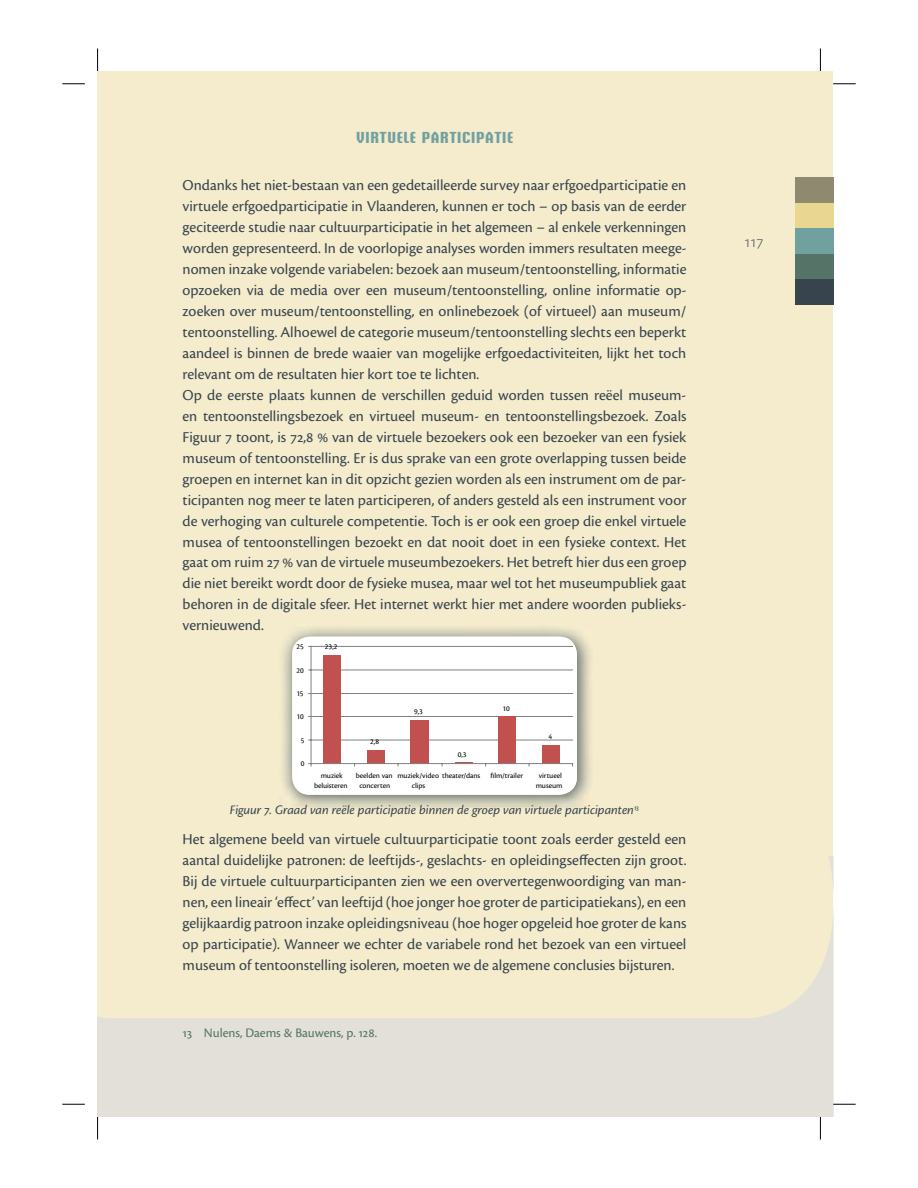
<style>
.page{position:relative;width:918px;height:1188px;background:#fff}
.page>*{position:absolute;margin:0;border:0;box-sizing:border-box;transform-origin:0 0}
.t1{font:15.75px/21px "Cronos Pro";color:#37444d}
.t2{font:700 15.75px "Briem Akademi Std";letter-spacing:.05em;color:#70a19f}
.t3{font:300 15.75px "Myriad Pro";color:#37444d}
.t4{font:italic 13.5px "Cronos Pro";color:#37444d}
.t5{font:13.5px "Cronos Pro";letter-spacing:-.005em;color:#557367}
.t6{font:7.8px/10.2px "Cronos Pro Capt";letter-spacing:-.01em;color:#020303;text-align:center}
</style>
<div class="page">
<div style="left:98px;top:71px;width:735px;height:1046px;background:#f5ebcd"></div>
<div style="left:795px;top:177px;width:38px;height:26px;background:#8e896f"></div>
<div style="left:795px;top:203px;width:38px;height:25px;background:#e9d691"></div>
<div style="left:795px;top:228px;width:38px;height:26px;background:#70a19f"></div>
<div style="left:795px;top:254px;width:38px;height:25px;background:#557367"></div>
<div style="left:795px;top:279px;width:38px;height:26px;background:#37444d"></div>
<svg style="left:99px;top:856px;width:734px;height:261px"></svg>
<img style="left:282px;top:627px;width:309px;height:181px">
<svg style="left:292px;top:637px;width:285px;height:158px"></svg>
<svg style="left:62px;top:84px;width:23px;height:1px"></svg>
<svg style="left:833px;top:84px;width:23px;height:1px"></svg>
<svg style="left:62px;top:1104px;width:23px;height:1px"></svg>
<svg style="left:833px;top:1104px;width:23px;height:1px"></svg>
<svg style="left:97px;top:49px;width:1px;height:22px"></svg>
<svg style="left:97px;top:856px;width:2px;height:283px"></svg>
<svg style="left:820px;top:49px;width:1px;height:22px"></svg>
<svg style="left:820px;top:1117px;width:1px;height:22px"></svg>
<p class="t2" style="left:356px;top:131px;width:158px">VIRTUELE PARTICIPATIE</p>
<p class="t1" style="left:183px;top:175px;width:505px">Ondanks het niet-bestaan van een gedetailleerde survey naar erfgoedparticipatie en virtuele erfgoedparticipatie in Vlaanderen, kunnen er toch – op basis van de eerder geciteerde studie naar cultuurparticipatie in het algemeen – al enkele verkenningen worden gepresenteerd. In de voorlopige analyses worden immers resultaten meege&shy;nomen inzake volgende variabelen: bezoek aan museum/tentoonstelling, informatie opzoeken via de media over een museum/tentoonstelling, online informatie op&shy;zoeken over museum/tentoonstelling, en onlinebezoek (of virtueel) aan museum/ tentoonstelling. Alhoewel de categorie museum/tentoonstelling slechts een beperkt aandeel is binnen de brede waaier van mogelijke erfgoedactiviteiten, lijkt het toch relevant om de resultaten hier kort toe te lichten.<br>Op de eerste plaats kunnen de verschillen geduid worden tussen reëel museum&shy;en tentoonstellingsbezoek en virtueel museum- en tentoonstellingsbezoek. Zoals Figuur 7 toont, is 72,8 van de virtuele bezoekers ook een bezoeker van een fysiek museum of tentoonstelling. Er is dus sprake van een grote overlapping tussen beide groepen en internet kan in dit opzicht gezien worden als een instrument om de par&shy;ticipanten nog meer te laten participeren, of anders gesteld als een instrument voor de verhoging van culturele competentie. Toch is er ook een groep die enkel virtuele musea of tentoonstellingen bezoekt en dat nooit doet in een fysieke context. Het gaat om ruim 27 van de virtuele museumbezoekers. Het betreft hier dus een groep die niet bereikt wordt door de fysieke musea, maar wel tot het museumpubliek gaat behoren in de digitale sfeer. Het internet werkt hier met andere woorden publieks&shy;vernieuwend.</p>
<p class="t6" style="left:325px;top:642px;width:14px">23,2</p>
<p class="t6" style="left:297px;top:642px;width:9px">25</p>
<p class="t6" style="left:297px;top:666px;width:9px">20</p>
<p class="t6" style="left:297px;top:689px;width:9px">15</p>
<p class="t6" style="left:297px;top:712px;width:9px">10</p>
<p class="t6" style="left:301px;top:736px;width:5px">5</p>
<p class="t6" style="left:301px;top:759px;width:5px">0</p>
<p class="t6" style="left:370px;top:738px;width:10px">2,8</p>
<p class="t6" style="left:414px;top:707px;width:10px">9,3</p>
<p class="t6" style="left:458px;top:750px;width:10px">0,3</p>
<p class="t6" style="left:503px;top:704px;width:9px">10</p>
<p class="t6" style="left:548px;top:732px;width:5px">4</p>
<p class="t6" style="left:314px;top:771px;width:35px">muziek beluisteren</p>
<p class="t6" style="left:356px;top:771px;width:39px">beelden van concerten</p>
<p class="t6" style="left:412px;top:771px;width:70px;text-align:left;text-indent:-14px">muziek/video theater/dans clips</p>
<p class="t6" style="left:490px;top:771px;width:34px">film/trailer</p>
<p class="t6" style="left:536px;top:771px;width:28px">virtueel museum</p>
<p class="t4" style="left:230px;top:805px;width:411px">Figuur 7. Graad van reële participatie binnen de groep van virtuele participanten<sup>13</sup></p>
<p class="t1" style="left:183px;top:830px;width:505px;text-align:justify">Het algemene beeld van virtuele cultuurparticipatie toont zoals eerder gesteld een aantal duidelijke patronen: de leeftijds-, geslachts- en opleidingseffecten zijn groot.<br>Bij de virtuele cultuurparticipanten zien we een oververtegenwoordiging van man&shy;nen, een lineair ‘effect’ van leeftijd (hoe jonger hoe groter de participatiekans), en een gelijkaardig patroon inzake opleidingsniveau (hoe hoger opgeleid hoe groter de kans op participatie). Wanneer we echter de variabele rond het bezoek van een virtueel museum of tentoonstelling isoleren, moeten we de algemene conclusies bijsturen.</p>
<p class="t5" style="left:183px;top:1028px;width:196px">13 Nulens, Daems &amp; Bauwens, p. 128.</p>
<p class="t3" style="left:745px;top:232px;width:20px">117</p>
</div>
